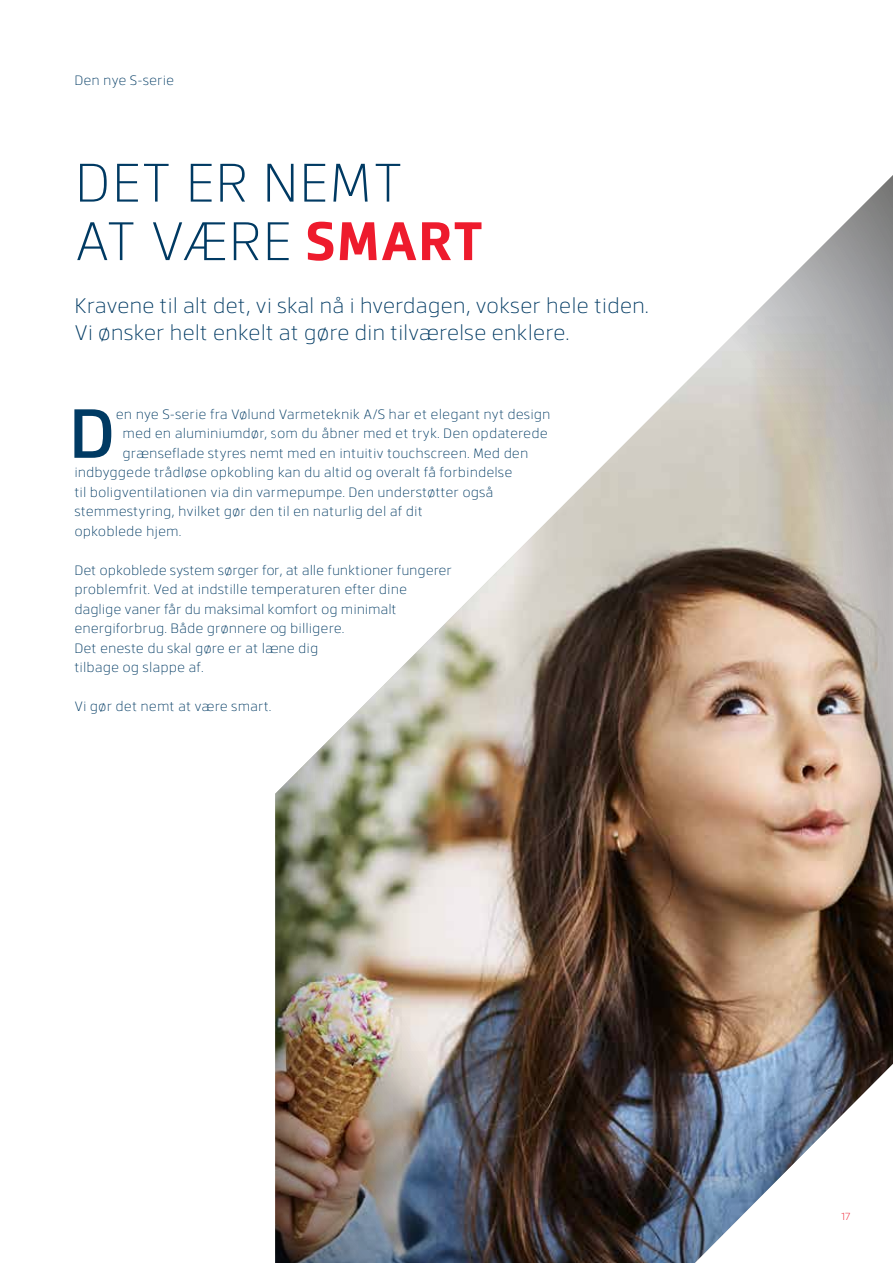
<style>
.page{position:relative;width:893px;height:1263px;background:#fff}
.page>*{position:absolute;margin:0;border:0;box-sizing:border-box;transform-origin:0 0}
.t1{font:500 69.15px "Facto";color:#003a63}
.t2{font:300 54px/58.5px "Facto";letter-spacing:.01em;color:#003a63}
.t3{font:300 21px/27px "Facto";letter-spacing:-.01em;color:#003a63}
.t4{font:300 13.5px/19.5px "Facto";color:#003a63}
.t5{font:300 10.5px "Facto";color:#ee1b2d}
.s1{font-weight:700;color:#ee1b2d}
</style>
<div class="page">
<img style="left:275px;top:175px;width:618px;height:1088px">
<p class="t4" style="left:74px;top:69px;width:101px">Den nye S-serie</p>
<h2 class="t2" style="left:75px;top:150px;width:410px">DET ER NEMT<br>AT VÆRE <span class="s1">SMART</span></h2>
<h3 class="t3" style="left:74px;top:291px;width:576px">Kravene til alt det, vi skal nå i hverdagen, vokser hele tiden.<br>Vi ønsker helt enkelt at gøre din tilværelse enklere.</h3>
<h1 class="t1" style="left:69px;top:382px;width:48px">D</h1>
<p class="t4" style="left:116px;top:404px;width:436px">en nye S-serie fra Vølund Varmeteknik A/S har et elegant nyt design</p>
<p class="t4" style="left:123px;top:423px;width:427px">med en aluminiumdør, som du åbner med et tryk. Den opdaterede</p>
<p class="t4" style="left:123px;top:443px;width:407px">grænseflade styres nemt med en intuitiv touchscreen. Med den</p>
<p class="t4" style="left:74px;top:462px;width:440px">indbyggede trådløse opkobling kan du altid og overalt få forbindelse</p>
<p class="t4" style="left:74px;top:481px;width:421px">til boligventilationen via din varmepumpe. Den understøtter også</p>
<p class="t4" style="left:74px;top:501px;width:350px">stemmestyring, hvilket gør den til en naturlig del af dit</p>
<p class="t4" style="left:74px;top:520px;width:108px">opkoblede hjem.</p>
<p class="t4" style="left:74px;top:559px;width:379px">Det opkoblede system sørger for, at alle funktioner fungerer problemfrit. Ved at indstille temperaturen efter dine daglige vaner får du maksimal komfort og minimalt energiforbrug. Både grønnere og billigere.<br>Det eneste du skal gøre er at læne dig<br>tilbage og slappe af.</p>
<p class="t4" style="left:74px;top:696px;width:199px">Vi gør det nemt at være smart.</p>
<p class="t5" style="left:842px;top:1209px;width:10px">17</p>
</div>
